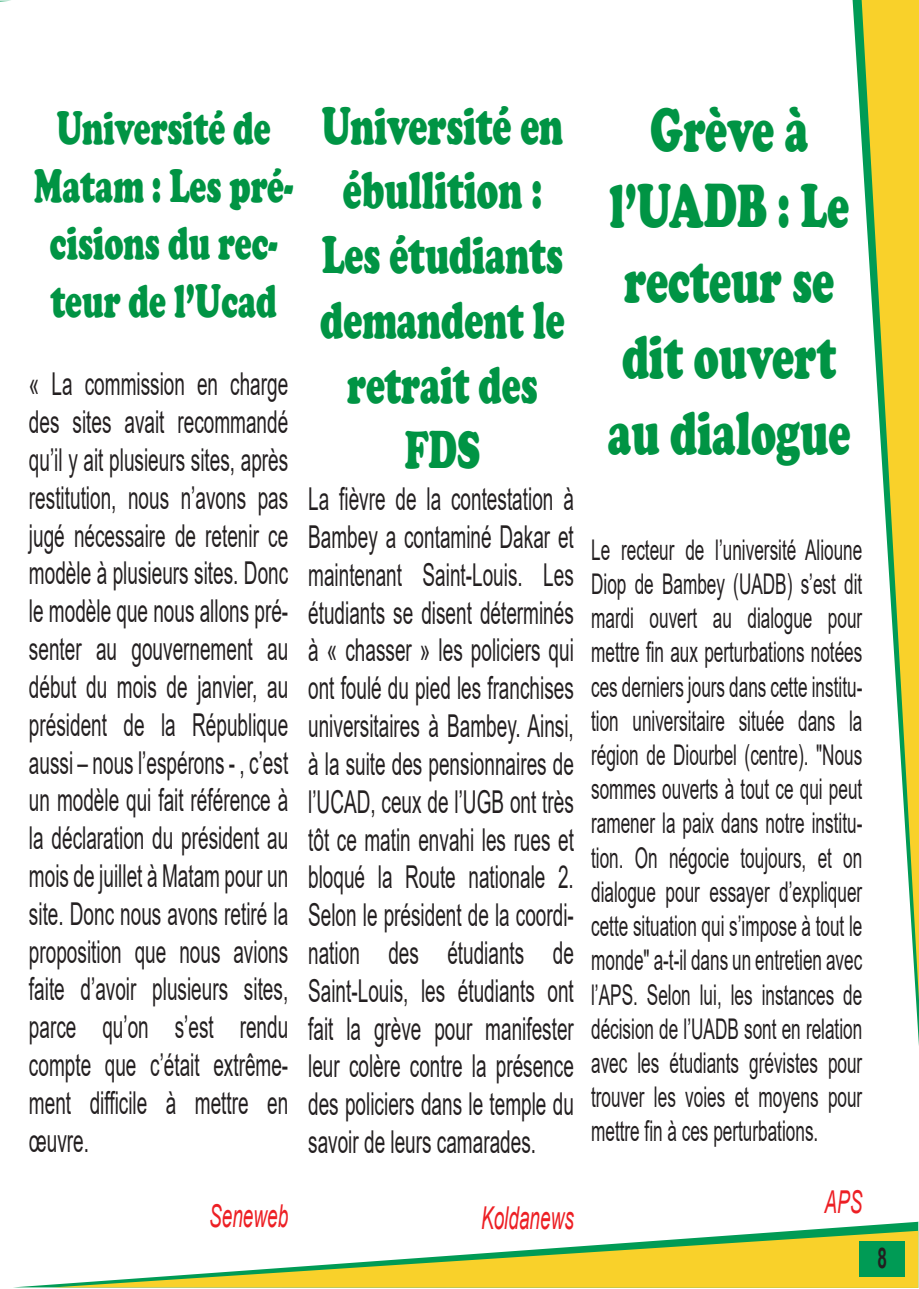
<style>
.page{position:relative;width:919px;height:1289px;background:#fff}
.page>*{position:absolute;margin:0;border:0;box-sizing:border-box;transform-origin:0 0}
.t1{font:900 63px/75.6px "Cooper";color:#009444;text-align:center;scale:.66 1}
.t2{font:900 54px/64.8px "Cooper";color:#009444;text-align:center;scale:.66 1}
.t3{font:900 48px/57.6px "Cooper";color:#009444;text-align:center;scale:.66 1}
.t4{font:31.5px/37.8px "Arial";color:#231f20;text-align:justify;scale:.6 1}
.t5{font:italic 31.5px "Arial";color:#ed1f24;scale:.6 1}
.t6{font:28.5px/34.2px "Arial";color:#231f20;text-align:justify;scale:.6 1}
.t7{font:700 28.5px "Arial";color:#231f20;scale:.6 1}
</style>
<div class="page">
<svg style="left:19px;top:1221px;width:899px;height:66px"></svg>
<svg style="left:53px;top:1230px;width:865px;height:57px"></svg>
<svg style="left:852px;top:0;width:66px;height:1030px"></svg>
<svg style="left:861px;top:0;width:57px;height:1000px"></svg>
<div style="left:859px;top:1240px;width:45px;height:36px;background:#009b55"></div>
<h3 class="t3" style="left:34px;top:99px;width:394px">Université de<br>Matam : Les pré&shy;cisions du rec&shy;teur de l’Ucad</h3>
<p class="t4" style="left:29px;top:365px;width:433px">« La commission en charge des sites avait recommandé qu’il y ait plusieurs sites, après restitution, nous n’avons pas jugé nécessaire de retenir ce modèle à plusieurs sites. Donc le modèle que nous allons pré&shy;senter au gouvernement au début du mois de janvier, au président de la République aussi – nous l’espérons - , c’est un modèle qui fait référence à la déclaration du président au mois de juillet à Matam pour un site. Donc nous avons retiré la proposition que nous avions faite d’avoir plusieurs sites, parce qu’on s’est rendu compte que c’était extrême&shy;ment difficile à mettre en œuvre.</p>
<h2 class="t2" style="left:320px;top:93px;width:372px">Université en ébullition :<br>Les étudiants demandent le retrait des<br>FDS</h2>
<p class="t4" style="left:308px;top:480px;width:444px">La fièvre de la contestation à Bambey a contaminé Dakar et maintenant Saint-Louis. Les étudiants se disent déterminés à « chasser » les policiers qui ont foulé du pied les franchises universitaires à Bambey. Ainsi, à la suite des pensionnaires de l’UCAD, ceux de l’UGB ont très tôt ce matin envahi les rues et bloqué la Route nationale 2.<br>Selon le président de la coordi&shy;nation des étudiants de Saint-Louis, les étudiants ont fait la grève pour manifester leur colère contre la présence des policiers dans le temple du savoir de leurs camarades.</p>
<p class="t5" style="left:209px;top:1195px;width:133px">Seneweb</p>
<p class="t5" style="left:481px;top:1197px;width:156px">Koldanews</p>
<h1 class="t1" style="left:607px;top:92px;width:369px">Grève à l’UADB : Le recteur se dit ouvert au dialogue</h1>
<p class="t6" style="left:591px;top:532px;width:453px">Le recteur de l’université Alioune Diop de Bambey (UADB) s’est dit mardi ouvert au dialogue pour mettre fin aux perturbations notées ces derniers jours dans cette institu&shy;tion universitaire située dans la région de Diourbel (centre). "Nous sommes ouverts à tout ce qui peut ramener la paix dans notre institu&shy;tion. On négocie toujours, et on dialogue pour essayer d’expliquer cette situation qui s’impose à tout le monde" a-t-il dans un entretien avec l’APS. Selon lui, les instances de décision de l’UADB sont en relation avec les étudiants grévistes pour trouver les voies et moyens pour mettre fin à ces perturbations.</p>
<p class="t5" style="left:824px;top:1181px;width:65px">APS</p>
<p class="t7" style="left:877px;top:1237px;width:17px">8</p>
</div>
